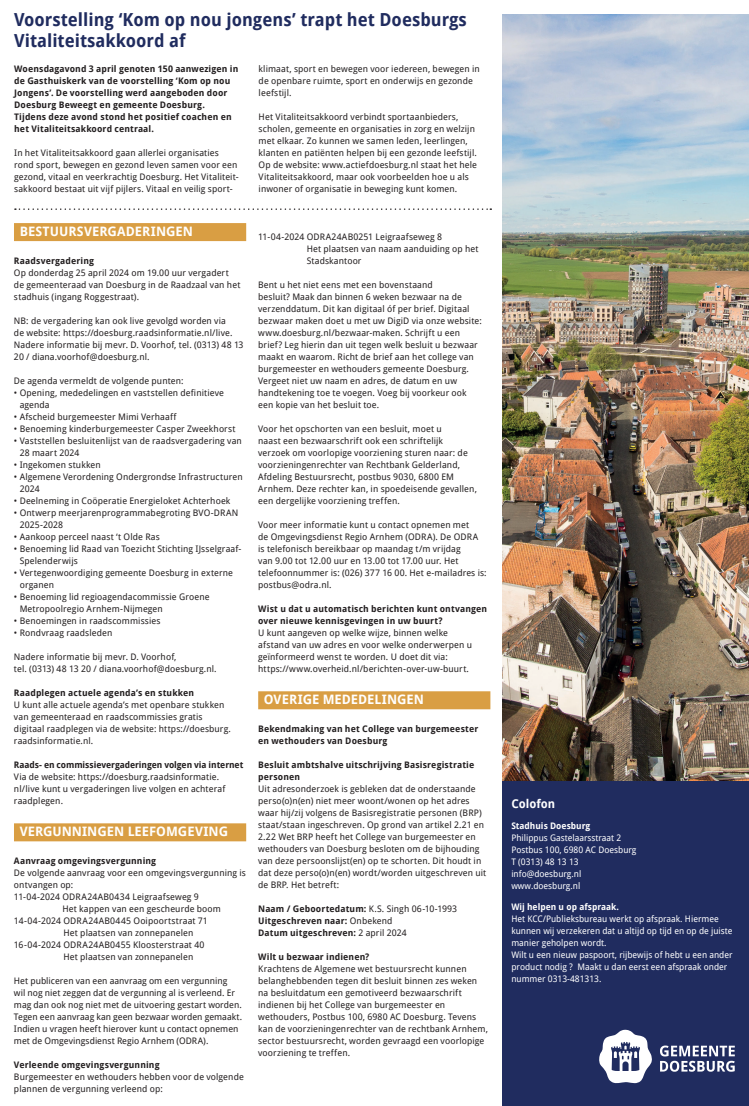
<style>
.page{position:relative;width:749px;height:1106px;background:#fff}
.page>*{position:absolute;margin:0;border:0;box-sizing:border-box;transform-origin:0 0}
.t1{font:700 18px/21px "Droid Sans";color:#202c5f;scale:.96 1}
.t2{font:700 13px "Droid Sans";letter-spacing:.005em;color:#fff}
.t3{font:700 12px "Droid Sans";color:#fff}
.t4{font:9px/12px "Droid Sans";letter-spacing:.01em;color:#231f20}
.t5{font:700 9px/12px "Droid Sans";letter-spacing:.01em;color:#231f20}
.t6{font:9px/12px "Droid Sans";color:#fff}
.t7{font:700 9px "Droid Sans";color:#fff}
.s1{font-weight:400}
</style>
<div class="page">
<div style="left:14px;top:223px;width:232px;height:18px;background:#d99e43"></div>
<div style="left:14px;top:823px;width:232px;height:18px;background:#d99e43"></div>
<div style="left:258px;top:691px;width:232px;height:18px;background:#d99e43"></div>
<div style="left:502px;top:780px;width:246px;height:326px;background:#202c5f"></div>
<svg style="left:660px;top:1045px;width:74px;height:26px"></svg>
<svg style="left:599px;top:1029px;width:53px;height:55px"></svg>
<img style="left:502px;top:14px;width:246px;height:766px">
<svg style="left:15px;top:208px;width:476px;height:2px"></svg>
<h1 class="t1" style="left:14px;top:8px;width:473px">Voorstelling ‘Kom op nou jongens’ trapt het Doesburgs<br>Vitaliteitsakkoord af</h1>
<p class="t5" style="left:14px;top:63px;width:225px">Woensdagavond 3 april genoten 150 aanwezigen in de Gasthuiskerk van de voorstelling ‘Kom op nou Jongens’. De voorstelling werd aangeboden door Doesburg Beweegt en gemeente Doesburg.<br>Tijdens deze avond stond het positief coachen en het Vitaliteitsakkoord centraal.</p>
<p class="t4" style="left:14px;top:146px;width:226px">In het Vitaliteitsakkoord gaan allerlei organisaties rond sport, bewegen en gezond leven samen voor een gezond, vitaal en veerkrachtig Doesburg. Het Vitaliteit&shy;sakkoord bestaat uit vijf pijlers. Vitaal en veilig sport-</p>
<p class="t4" style="left:258px;top:62px;width:222px">klimaat, sport en bewegen voor iedereen, bewegen in de openbare ruimte, sport en onderwijs en gezonde leefstijl.</p>
<p class="t4" style="left:258px;top:110px;width:220px">Het Vitaliteitsakkoord verbindt sportaanbieders, scholen, gemeente en organisaties in zorg en welzijn met elkaar. Zo kunnen we samen leden, leerlingen, klanten en patiënten helpen bij een gezonde leefstijl.<br>Op de website: www.actiefdoesburg.nl staat het hele Vitaliteitsakkoord, maar ook voorbeelden hoe u als inwoner of organisatie in beweging kunt komen.</p>
<h2 class="t2" style="left:20px;top:222px;width:175px">BESTUURSVERGADERINGEN</h2>
<p class="t5" style="left:14px;top:255px;width:82px">Raadsvergadering</p>
<p class="t4" style="left:14px;top:266px;width:228px">Op donderdag 25 april 2024 om 19.00 uur vergadert de gemeenteraad van Doesburg in de Raadzaal van het stadhuis (ingang Roggestraat).</p>
<p class="t4" style="left:14px;top:314px;width:231px">NB: de vergadering kan ook live gevolgd worden via<br>de website: https://doesburg.raadsinformatie.nl/live.<br>Nadere informatie bij mevr. D. Voorhof, tel. (0313) 48 13<br>20 / diana.voorhof@doesburg.nl.</p>
<p class="t4" style="left:14px;top:374px;width:171px">De agenda vermeldt de volgende punten:</p>
<p class="t4" style="left:20px;top:386px;width:206px;text-indent:-6px">• Opening, mededelingen en vaststellen definitieve agenda</p>
<p class="t4" style="left:14px;top:410px;width:164px">• Afscheid burgemeester Mimi Verhaaff</p>
<p class="t4" style="left:14px;top:422px;width:223px">• Benoeming kinderburgemeester Casper Zweekhorst</p>
<p class="t4" style="left:20px;top:434px;width:224px;text-indent:-6px">• Vaststellen besluitenlijst van de raadsvergadering van<br>28 maart 2024</p>
<p class="t4" style="left:14px;top:458px;width:88px">• Ingekomen stukken</p>
<p class="t4" style="left:20px;top:470px;width:224px;text-indent:-6px">• Algemene Verordening Ondergrondse Infrastructuren<br>2024</p>
<p class="t4" style="left:14px;top:494px;width:218px">• Deelneming in Coöperatie Energieloket Achterhoek</p>
<p class="t4" style="left:20px;top:506px;width:220px;text-indent:-6px">• Ontwerp meerjarenprogrammabegroting BVO-DRAN<br>2025-2028</p>
<p class="t4" style="left:14px;top:530px;width:147px">• Aankoop perceel naast ‘t Olde Ras</p>
<p class="t4" style="left:20px;top:542px;width:223px;text-indent:-6px">• Benoeming lid Raad van Toezicht Stichting IJsselgraaf-<br>Spelenderwijs</p>
<p class="t4" style="left:20px;top:566px;width:215px;text-indent:-6px">• Vertegenwoordiging gemeente Doesburg in externe organen</p>
<p class="t4" style="left:20px;top:590px;width:191px;text-indent:-6px">• Benoeming lid regioagendacommissie Groene<br>Metropoolregio Arnhem-Nijmegen</p>
<p class="t4" style="left:14px;top:614px;width:148px">• Benoemingen in raadscommissies</p>
<p class="t4" style="left:14px;top:626px;width:100px">• Rondvraag raadsleden</p>
<p class="t4" style="left:14px;top:650px;width:204px">Nadere informatie bij mevr. D. Voorhof,<br>tel. (0313) 48 13 20 / diana.voorhof@doesburg.nl.</p>
<p class="t5" style="left:14px;top:686px;width:182px">Raadplegen actuele agenda’s en stukken</p>
<p class="t4" style="left:14px;top:698px;width:218px">U kunt alle actuele agenda’s met openbare stukken van gemeenteraad en raadscommissies gratis digitaal raadplegen via de website: https://doesburg. raadsinformatie.nl.</p>
<p class="t5" style="left:14px;top:759px;width:231px">Raads- en commissievergaderingen volgen via internet</p>
<p class="t4" style="left:14px;top:771px;width:213px">Via de website: https://doesburg.raadsinformatie. nl/live kunt u vergaderingen live volgen en achteraf raadplegen.</p>
<h2 class="t2" style="left:20px;top:822px;width:210px">VERGUNNINGEN LEEFOMGEVING</h2>
<p class="t5" style="left:14px;top:855px;width:144px">Aanvraag omgevingsvergunning</p>
<p class="t4" style="left:14px;top:866px;width:233px">De volgende aanvraag voor een omgevingsvergunning is</p>
<p class="t4" style="left:14px;top:878px;width:61px">ontvangen op:</p>
<p class="t4" style="left:14px;top:890px;width:186px">11-04-2024 ODRA24AB0434 Leigraafseweg 9</p>
<p class="t4" style="left:62px;top:902px;width:160px">Het kappen van een gescheurde boom</p>
<p class="t4" style="left:14px;top:914px;width:195px">14-04-2024 ODRA24AB0445 Ooipoortstraat 71</p>
<p class="t4" style="left:63px;top:926px;width:131px">Het plaatsen van zonnepanelen</p>
<p class="t4" style="left:14px;top:938px;width:192px">16-04-2024 ODRA24AB0455 Kloosterstraat 40</p>
<p class="t4" style="left:63px;top:950px;width:131px">Het plaatsen van zonnepanelen</p>
<p class="t4" style="left:14px;top:974px;width:230px">Het publiceren van een aanvraag om een vergunning<br>wil nog niet zeggen dat de vergunning al is verleend. Er mag dan ook nog niet met de uitvoering gestart worden.<br>Tegen een aanvraag kan geen bezwaar worden gemaakt.<br>Indien u vragen heeft hierover kunt u contact opnemen met de Omgevingsdienst Regio Arnhem (ODRA).</p>
<p class="t5" style="left:14px;top:1058px;width:147px">Verleende omgevingsvergunning</p>
<p class="t4" style="left:14px;top:1070px;width:231px">Burgemeester en wethouders hebben voor de volgende plannen de vergunning verleend op:</p>
<p class="t4" style="left:306px;top:231px;width:173px;text-indent:-48px">11-04-2024 ODRA24AB0251 Leigraafseweg 8<br>Het plaatsen van naam aanduiding op het<br>Stadskantoor</p>
<p class="t4" style="left:258px;top:278px;width:225px">Bent u het niet eens met een bovenstaand<br>besluit? Maak dan binnen 6 weken bezwaar na de verzenddatum. Dit kan digitaal óf per brief. Digitaal bezwaar maken doet u met uw DigiD via onze website: www.doesburg.nl/bezwaar-maken. Schrijft u een brief? Leg hierin dan uit tegen welk besluit u bezwaar maakt en waarom. Richt de brief aan het college van burgemeester en wethouders gemeente Doesburg.<br>Vergeet niet uw naam en adres, de datum en uw handtekening toe te voegen. Voeg bij voorkeur ook een kopie van het besluit toe.</p>
<p class="t4" style="left:258px;top:422px;width:220px">Voor het opschorten van een besluit, moet u<br>naast een bezwaarschrift ook een schriftelijk verzoek om voorlopige voorziening sturen naar: de voorzieningenrechter van Rechtbank Gelderland, Afdeling Bestuursrecht, postbus 9030, 6800 EM Arnhem. Deze rechter kan, in spoedeisende gevallen, een dergelijke voorziening treffen.</p>
<p class="t4" style="left:258px;top:518px;width:230px">Voor meer informatie kunt u contact opnemen met<br>de Omgevingsdienst Regio Arnhem (ODRA). De ODRA is telefonisch bereikbaar op maandag t/m vrijdag<br>van 9.00 tot 12.00 uur en 13.00 tot 17.00 uur. Het telefoonnummer is: (026) 377 16 00. Het e-mailadres is: postbus@odra.nl.</p>
<p class="t5" style="left:258px;top:602px;width:230px">Wist u dat u automatisch berichten kunt ontvangen over nieuwe kennisgevingen in uw buurt?</p>
<p class="t4" style="left:258px;top:626px;width:215px">U kunt aangeven op welke wijze, binnen welke afstand van uw adres en voor welke onderwerpen u geïnformeerd wenst te worden. U doet dit via: https://www.overheid.nl/berichten-over-uw-buurt.</p>
<h2 class="t2" style="left:264px;top:690px;width:162px">OVERIGE MEDEDELINGEN</h2>
<p class="t5" style="left:258px;top:723px;width:221px">Bekendmaking van het College van burgemeester en wethouders van Doesburg</p>
<p class="t5" style="left:258px;top:759px;width:217px">Besluit ambtshalve uitschrijving Basisregistratie personen</p>
<p class="t4" style="left:258px;top:782px;width:229px">Uit adresonderzoek is gebleken dat de onderstaande perso(o)n(en) niet meer woont/wonen op het adres waar hij/zij volgens de Basisregistratie personen (BRP) staat/staan ingeschreven. Op grond van artikel 2.21 en 2.22 Wet BRP heeft het College van burgemeester en wethouders van Doesburg besloten om de bijhouding van deze persoonslijst(en) op te schorten. Dit houdt in dat deze perso(o)n(en) wordt/worden uitgeschreven uit de BRP. Het betreft:</p>
<p class="t5" style="left:258px;top:902px;width:200px">Naam / Geboortedatum: <span class="s1">K.S. Singh 06-10-1993<br></span>Uitgeschreven naar: <span class="s1">Onbekend<br></span>Datum uitgeschreven: <span class="s1">2 april 2024</span></p>
<p class="t5" style="left:258px;top:950px;width:113px">Wilt u bezwaar indienen?</p>
<p class="t4" style="left:258px;top:962px;width:231px">Krachtens de Algemene wet bestuursrecht kunnen belanghebbenden tegen dit besluit binnen zes weken na besluitdatum een gemotiveerd bezwaarschrift indienen bij het College van burgemeester en wethouders, Postbus 100, 6980 AC Doesburg. Tevens kan de voorzieningenrechter van de rechtbank Arnhem, sector bestuursrecht, worden gevraagd een voorlopige voorziening te treffen.</p>
<h3 class="t3" style="left:511px;top:795px;width:45px">Colofon</h3>
<p class="t7" style="left:511px;top:819px;width:80px">Stadhuis Doesburg</p>
<p class="t6" style="left:511px;top:831px;width:127px">Philippus Gastelaarsstraat 2<br>Postbus 100, 6980 AC Doesburg<br>T (0313) 48 13 13 info@doesburg.nl www.doesburg.nl</p>
<p class="t7" style="left:511px;top:900px;width:109px">Wij helpen u op afspraak.</p>
<p class="t6" style="left:511px;top:912px;width:223px">Het KCC/Publieksbureau werkt op afspraak. Hiermee kunnen wij verzekeren dat u altijd op tijd en op de juiste manier geholpen wordt.<br>Wilt u een nieuw paspoort, rijbewijs of hebt u een ander product nodig ? Maakt u dan eerst een afspraak onder nummer 0313-481313.</p>
</div>
